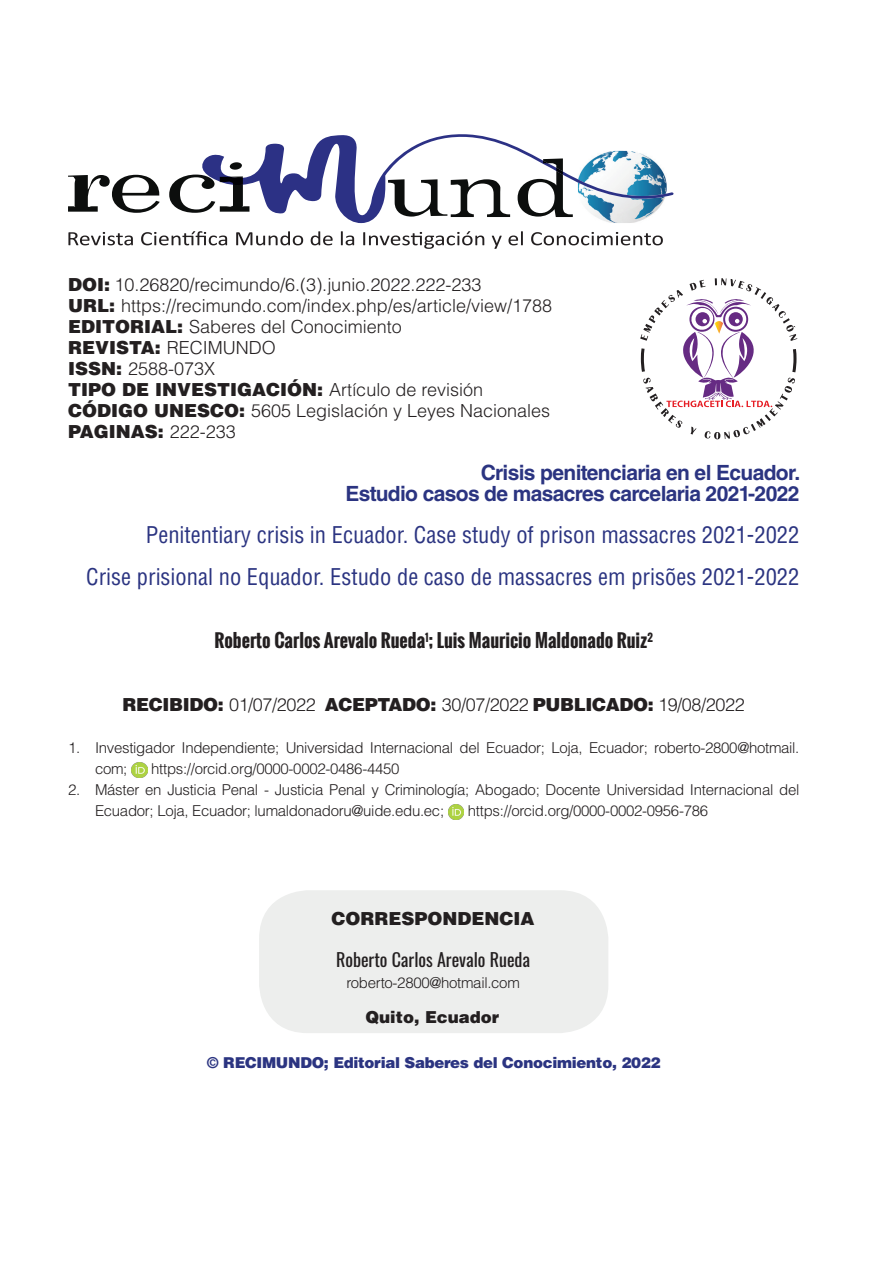
<style>
.page{position:relative;width:893px;height:1263px;background:#fff}
.page>*{position:absolute;margin:0;border:0;box-sizing:border-box;transform-origin:0 0}
.t1{font:condensed 22.5px "Helvetica LT Std";color:#2b3481}
.t2{font:700 21px "Helvetica LT Std";letter-spacing:-.03em;color:#2b3481}
.t3{font:300 18px "Helvetica LT Std";color:#231f20}
.t4{font:900 18px "Helvetica LT Std";color:#231f20}
.t5{font:300 18px "Helvetica LT Std";letter-spacing:-.02em;color:#231f20}
.t6{font:700 18px "Oswald";color:#231f20}
.t7{font:18px "Oswald";color:#231f20}
.t8{font:900 16.5px "Helvetica LT Std";color:#231f20}
.t9{font:300 15px/21px "Helvetica LT Std";letter-spacing:-.02em;color:#231f20}
.t10{font:900 15px "Helvetica LT Std";letter-spacing:-.02em;color:#2b3481}
.s1{font-weight:900}
.s2{font-weight:300}
</style>
<div class="page">
<svg style="left:68px;top:175px;width:92px;height:38px"></svg>
<svg style="left:169px;top:134px;width:505px;height:89px"></svg>
<svg style="left:68px;top:232px;width:65px;height:13px"></svg>
<svg style="left:141px;top:231px;width:86px;height:14px"></svg>
<svg style="left:236px;top:231px;width:67px;height:14px"></svg>
<svg style="left:311px;top:231px;width:22px;height:14px"></svg>
<svg style="left:341px;top:231px;width:13px;height:14px"></svg>
<svg style="left:363px;top:231px;width:121px;height:18px"></svg>
<svg style="left:492px;top:236px;width:10px;height:13px"></svg>
<svg style="left:508px;top:231px;width:15px;height:14px"></svg>
<svg style="left:531px;top:232px;width:132px;height:13px"></svg>
<img style="left:132px;top:762px;width:15px;height:16px">
<img style="left:448px;top:804px;width:16px;height:16px">
<div style="left:259px;top:890px;width:349px;height:143px;background:#edeeed;border-radius:49px"></div>
<svg style="left:640px;top:278px;width:157px;height:161px"></svg>
<p class="t3" style="left:68px;top:273px;width:415px"><span class="s1">DOI:</span> 10.26820/recimundo/6.(3).junio.2022.222-233</p>
<p class="t3" style="left:68px;top:294px;width:486px"><span class="s1">URL:</span> https://recimundo.com/index.php/es/article/view/1788</p>
<p class="t3" style="left:68px;top:315px;width:335px"><span class="s1">EDITORIAL:</span> Saberes del Conocimiento</p>
<p class="t3" style="left:68px;top:336px;width:209px"><span class="s1">REVISTA:</span> RECIMUNDO</p>
<p class="t3" style="left:68px;top:357px;width:149px"><span class="s1">ISSN:</span> 2588-073X</p>
<p class="t4" style="left:68px;top:378px;width:416px">TIPO DE INVESTIGACIÓN: <span class="s2">Artículo de revisión</span></p>
<p class="t3" style="left:68px;top:399px;width:484px"><span class="s1">CÓDIGO UNESCO:</span> 5605 Legislación y Leyes Nacionales</p>
<p class="t4" style="left:68px;top:420px;width:169px">PAGINAS: <span class="s2">222-233</span></p>
<p class="t2" style="left:481px;top:460px;width:321px">Crisis penitenciaria en el Ecuador.</p>
<p class="t2" style="left:345px;top:481px;width:455px">Estudio casos de masacres carcelaria 2021-2022</p>
<p class="t1" style="left:146px;top:521px;width:655px">Penitentiary crisis in Ecuador. Case study of prison massacres 2021-2022</p>
<p class="t1" style="left:86px;top:563px;width:715px">Crise prisional no Equador. Estudo de caso de massacres em prisões 2021-2022</p>
<p class="t6" style="left:215px;top:627px;width:440px">Roberto Carlos Arevalo Rueda<sup>1</sup>; Luis Mauricio Maldonado Ruiz<sup>2</sup></p>
<p class="t5" style="left:123px;top:693px;width:624px"><span class="s1">RECIBIDO:</span> 01/07/2022 <span class="s1">ACEPTADO:</span> 30/07/2022 <span class="s1">PUBLICADO:</span> 19/08/2022</p>
<p class="t9" style="left:95px;top:737px;width:706px;text-indent:-27px">1. Investigador Independiente; Universidad Internacional del Ecuador; Loja, Ecuador; roberto-2800@hotmail. com;</p>
<p class="t9" style="left:151px;top:758px;width:250px">https://orcid.org/0000-0002-0486-4450</p>
<p class="t9" style="left:95px;top:779px;width:706px;text-indent:-27px">2. Máster en Justicia Penal - Justicia Penal y Criminología; Abogado; Docente Universidad Internacional del<br>Ecuador; Loja, Ecuador; lumaldonadoru@uide.edu.ec;</p>
<p class="t9" style="left:468px;top:800px;width:242px">https://orcid.org/0000-0002-0956-786</p>
<p class="t4" style="left:332px;top:906px;width:204px">CORRESPONDENCIA</p>
<p class="t7" style="left:336px;top:943px;width:196px">Roberto Carlos Arevalo Rueda</p>
<p class="t9" style="left:346px;top:972px;width:175px">roberto-2800@hotmail.com</p>
<p class="t8" style="left:365px;top:1007px;width:135px">Quito, Ecuador</p>
<p class="t10" style="left:207px;top:1053px;width:455px">© RECIMUNDO; Editorial Saberes del Conocimiento, 2022</p>
</div>
